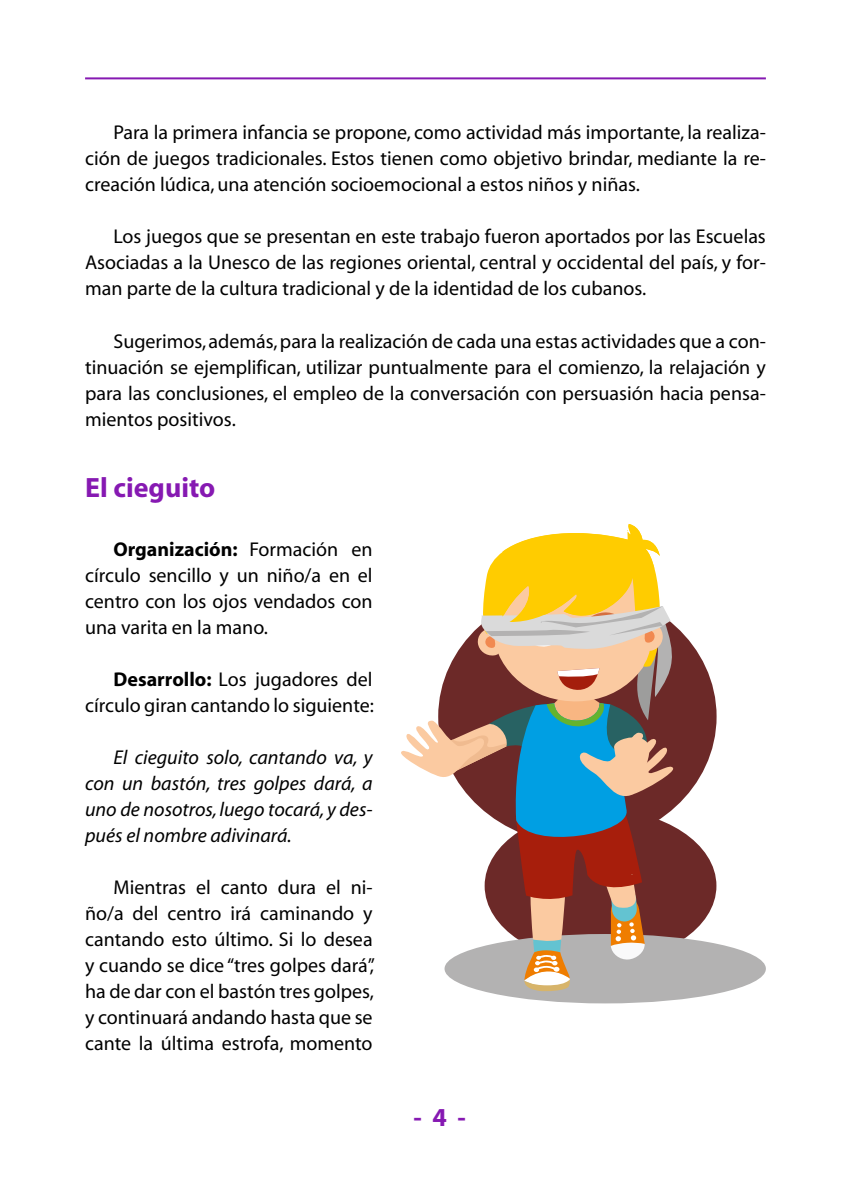
<style>
.page{position:relative;width:851px;height:1191px;background:#fff}
.page>*{position:absolute;margin:0;border:0;box-sizing:border-box;transform-origin:0 0}
.t1{font:700 28px "Myriad";color:#8619b2}
.t2{font:700 26px "Myriad";color:#8619b2}
.t3{font:20px/26px "Myriad";color:#000;text-align:justify}
.t4{font:italic 20px/26px "Myriad";color:#000;text-align:justify}
.s1{font-weight:700}
</style>
<div class="page">
<hr style="left:85px;top:77px;width:680px;height:2px;background:#8619b2">
<div style="left:484px;top:809px;width:232px;height:153px;background:#6c2928;border-radius:50%"></div>
<div style="left:438px;top:589px;width:278px;height:255px;background:#6c2928;border-radius:50%"></div>
<div style="left:444px;top:934px;width:321px;height:69px;background:#b3b2b2;border-radius:50%"></div>
<svg style="left:401px;top:524px;width:274px;height:468px"></svg>
<p class="t3" style="left:85px;top:121px;width:682px;text-indent:28px">Para la primera infancia se propone, como actividad más importante, la realiza&shy;ción de juegos tradicionales. Estos tienen como objetivo brindar, mediante la re&shy;creación lúdica, una atención socioemocional a estos niños y niñas.</p>
<p class="t3" style="left:85px;top:225px;width:682px;text-indent:28px">Los juegos que se presentan en este trabajo fueron aportados por las Escuelas Asociadas a la Unesco de las regiones oriental, central y occidental del país, y for&shy;man parte de la cultura tradicional y de la identidad de los cubanos.</p>
<p class="t3" style="left:85px;top:329px;width:682px;text-indent:28px">Sugerimos, además, para la realización de cada una estas actividades que a con&shy;tinuación se ejemplifican, utilizar puntualmente para el comienzo, la relajación y para las conclusiones, el empleo de la conversación con persuasión hacia pensa&shy;mientos positivos.</p>
<h1 class="t1" style="left:85px;top:473px;width:132px">El cieguito</h1>
<p class="t3" style="left:85px;top:537px;width:289px;text-indent:28px"><span class="s1">Organización:</span> Formación en círculo sencillo y un niño/a en el centro con los ojos vendados con una varita en la mano.</p>
<p class="t3" style="left:85px;top:667px;width:290px;text-align:right"><span class="s1">Desarrollo:</span> Los jugadores del círculo giran cantando lo siguiente:</p>
<p class="t4" style="left:85px;top:745px;width:289px;text-indent:28px">El cieguito solo, cantando va, y con un bastón, tres golpes dará, a uno de nosotros, luego tocará, y des&shy;pués el nombre adivinará.</p>
<p class="t3" style="left:85px;top:875px;width:291px;text-indent:28px">Mientras el canto dura el ni&shy;ño/a del centro irá caminando y cantando esto último. Si lo desea y cuando se dice “tres golpes dará”, ha de dar con el bastón tres golpes, y continuará andando hasta que se cante la última estrofa, momento</p>
<h2 class="t2" style="left:413px;top:1103px;width:54px">- 4 -</h2>
</div>
